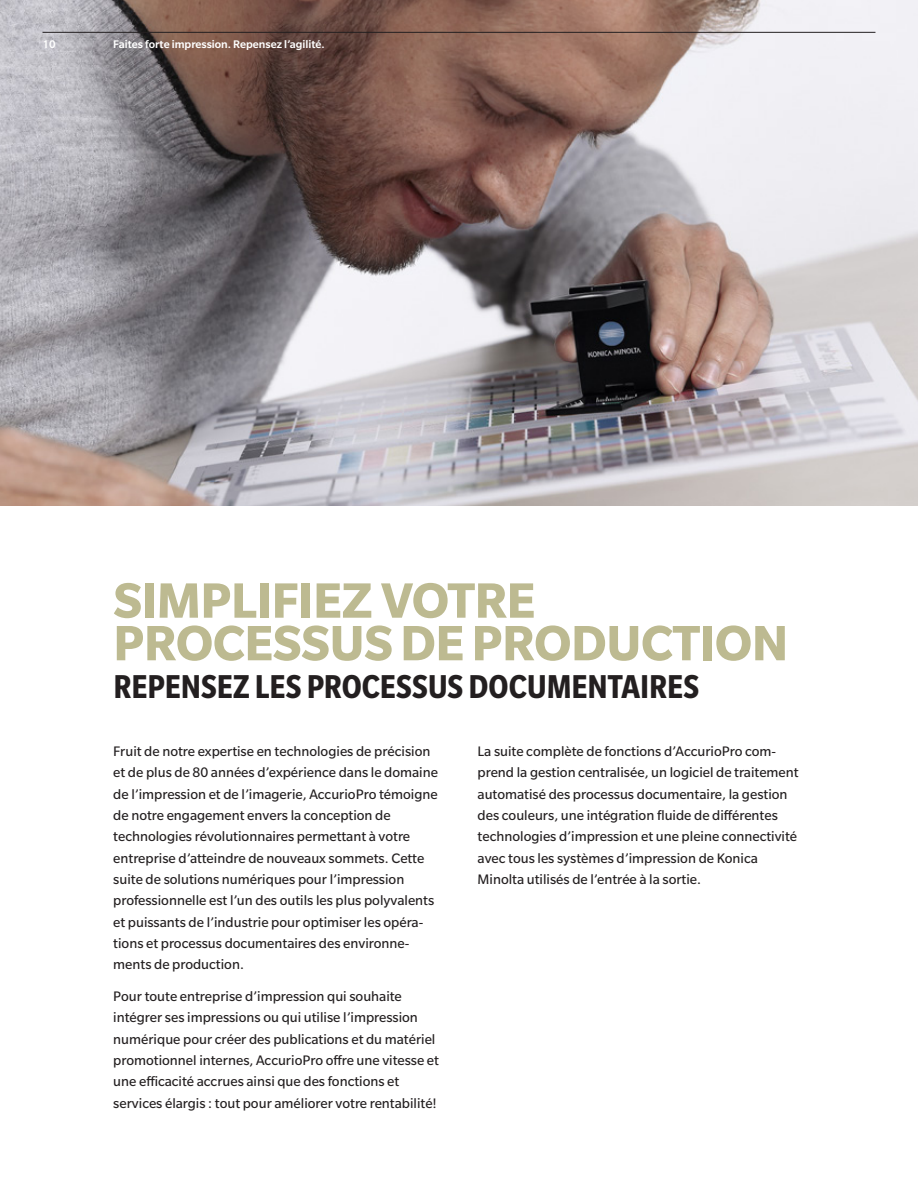
<style>
.page{position:relative;width:918px;height:1188px;background:#fff}
.page>*{position:absolute;margin:0;border:0;box-sizing:border-box;transform-origin:0 0}
.Brochure_Head_Bold_3{font:700 54px/42.6px "Slate Pro";letter-spacing:-.01em;color:#bdba91}
.Brochure_RETHINK_IT{font:700 condensed 36px "Slate Pro";letter-spacing:-.005em;color:#231f20}
.Brochure_Copy_Reg_10{font:15px/21.3px "Slate Pro";color:#231f20}
.t1{font:500 12px "Slate Pro";color:#fff}
</style>
<div class="page">
<img style="left:0;top:0;width:918px;height:506px">
<hr style="left:43px;top:32px;width:832px;height:1px;background:#231f20">
<p class="t1" style="left:43px;top:38px;width:15px">10</p>
<p class="t1" style="left:113px;top:38px;width:213px">Faites forte impression. Repensez l’agilité.</p>
<p class="Brochure_Head_Bold_3" style="left:113px;top:578px;width:676px">SIMPLIFIEZ VOTRE<br>PROCESSUS DE PRODUCTION</p>
<p class="Brochure_RETHINK_IT" style="left:114px;top:667px;width:587px">REPENSEZ LES PROCESSUS DOCUMENTAIRES</p>
<p class="Brochure_Copy_Reg_10" style="left:113px;top:741px;width:326px">Fruit de notre expertise en technologies de précision et de plus de 80 années d’expérience dans le domaine de l’impression et de l’imagerie, AccurioPro témoigne de notre engagement envers la conception de technologies révolutionnaires permettant à votre entreprise d’atteindre de nouveaux sommets. Cette suite de solutions numériques pour l’impression professionnelle est l’un des outils les plus polyvalents et puissants de l’industrie pour optimiser les opéra&shy;tions et processus documentaires des environne&shy;ments de production.</p>
<p class="Brochure_Copy_Reg_10" style="left:113px;top:986px;width:327px">Pour toute entreprise d’impression qui souhaite intégrer ses impressions ou qui utilise l’impression numérique pour créer des publications et du matériel promotionnel internes, AccurioPro offre une vitesse et une efficacité accrues ainsi que des fonctions et services élargis : tout pour améliorer votre rentabilité!</p>
<p class="Brochure_Copy_Reg_10" style="left:478px;top:741px;width:323px">La suite complète de fonctions d’AccurioPro com&shy;prend la gestion centralisée, un logiciel de traitement automatisé des processus documentaire, la gestion des couleurs, une intégration fluide de différentes technologies d’impression et une pleine connectivité avec tous les systèmes d’impression de Konica Minolta utilisés de l’entrée à la sortie.</p>
</div>
